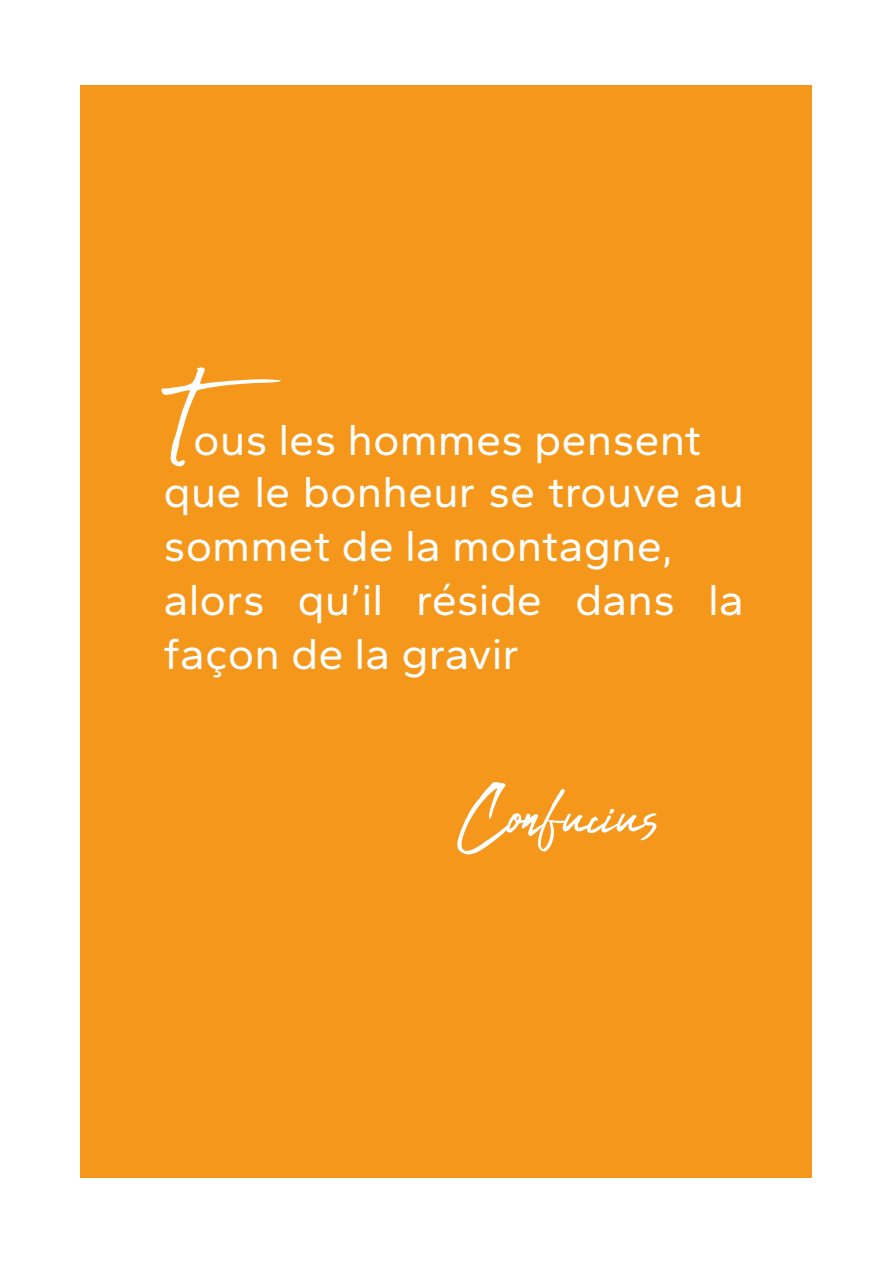
<style>
.page{position:relative;width:893px;height:1263px;background:#fff}
.page>*{position:absolute;margin:0;border:0;box-sizing:border-box;transform-origin:0 0}
.t1{font:120px "Abuget";color:#fff}
.t2{font:90px "Abuget";color:#fff}
.t3{font:45px/54px "Celebes";color:#fff}
</style>
<div class="page">
<div style="left:81px;top:85px;width:731px;height:1093px;background:#f4971a"></div>
<h1 class="t1" style="left:123px;top:350px;width:159px">«T</h1>
<p class="t3" style="left:193px;top:413px;width:510px">ous les hommes pensent</p>
<p class="t3" style="left:164px;top:465px;width:582px">que le bonheur se trouve au sommet de la montagne, alors qu’il réside dans la façon de la gravir</p>
<h2 class="t2" style="left:458px;top:764px;width:204px">Confucius</h2>
</div>
